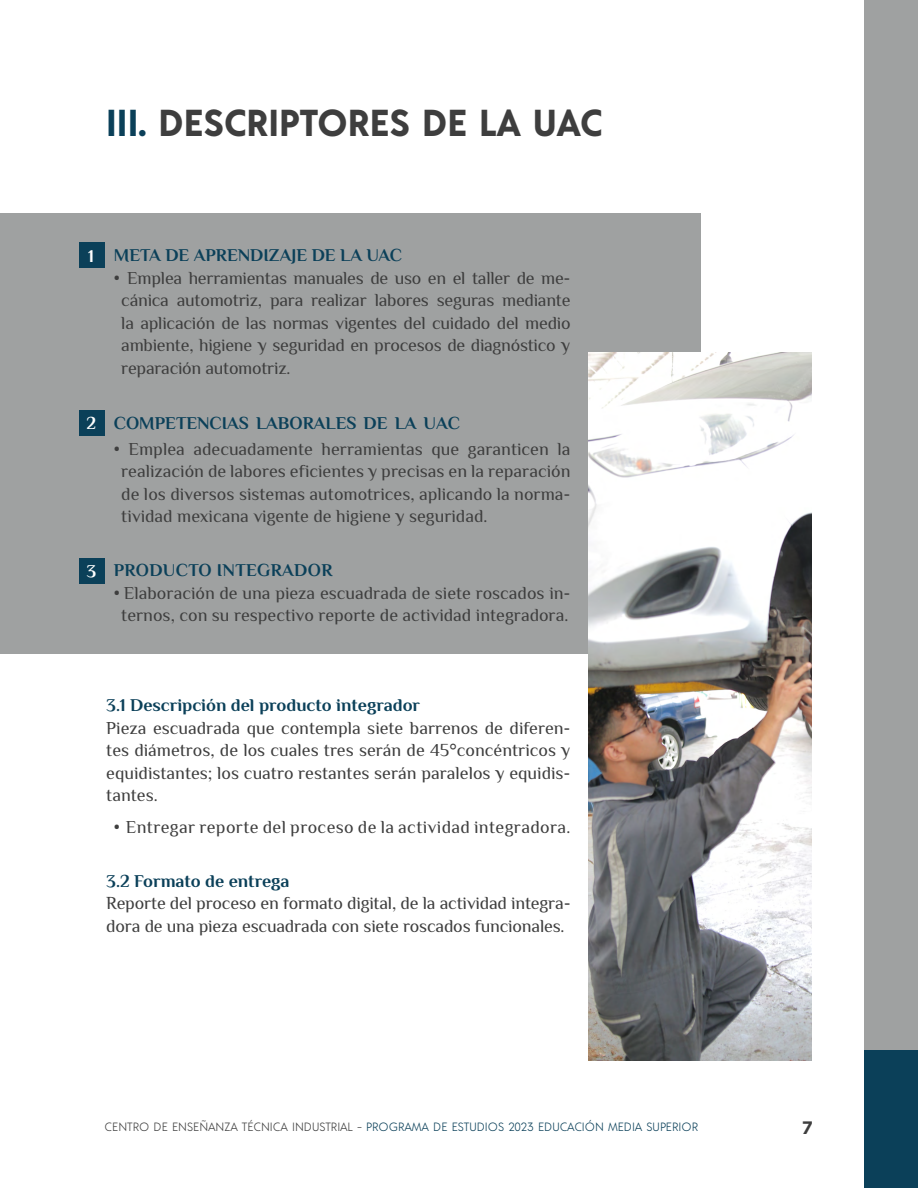
<style>
.page{position:relative;width:918px;height:1188px;background:#fff}
.page>*{position:absolute;margin:0;border:0;box-sizing:border-box;transform-origin:0 0}
.t1{font:700 37.5px "Acre";color:#3e3e3e}
.t2{font:18px/22.5px "Philosopher";color:#3e3e3e;text-align:justify}
.t3{font:700 18px "Philosopher";color:#0b4059}
.t4{font:18px "Philosopher";letter-spacing:.02em;color:#3e3e3e}
.t5{font:700 18px "Philosopher";letter-spacing:.02em;color:#0b4059}
.t6{font:700 18px "Philosopher";color:#fff}
.t7{font:700 18px "Gotham";color:#3e3e3e}
.t8{font:300 12px "Acre";color:#0b4059}
.s1{color:#0b4059}
.s2{color:#3e3e3e}
</style>
<div class="page">
<div style="left:864px;top:1050px;width:54px;height:138px;background:#0b4059"></div>
<div style="left:864px;top:0;width:54px;height:1050px;background:#9fa1a1"></div>
<div style="left:0;top:213px;width:700px;height:441px;background:#9fa1a1"></div>
<div style="left:79px;top:243px;width:26px;height:25px;background:#0b4059"></div>
<div style="left:79px;top:410px;width:26px;height:26px;background:#0b4059"></div>
<div style="left:79px;top:558px;width:26px;height:26px;background:#0b4059"></div>
<img style="left:589px;top:352px;width:223px;height:708px">
<h1 class="t1" style="left:106px;top:96px;width:498px"><span class="s1">III.</span> DESCRIPTORES DE LA UAC</h1>
<p class="t6" style="left:88px;top:244px;width:7px">1</p>
<p class="t6" style="left:87px;top:411px;width:11px">2</p>
<p class="t6" style="left:87px;top:559px;width:11px">3</p>
<p class="t3" style="left:114px;top:243px;width:290px">META DE APRENDIZAJE DE LA UAC</p>
<p class="t2" style="left:121px;top:266px;width:451px;text-indent:-8px">• Emplea herramientas manuales de uso en el taller de me&shy;cánica automotriz, para realizar labores seguras mediante la aplicación de las normas vigentes del cuidado del medio ambiente, higiene y seguridad en procesos de diagnóstico y reparación automotriz.</p>
<p class="t3" style="left:114px;top:411px;width:348px">COMPETENCIAS LABORALES DE LA UAC</p>
<p class="t2" style="left:121px;top:437px;width:451px;text-indent:-8px">• Emplea adecuadamente herramientas que garanticen la realización de labores eficientes y precisas en la reparación de los diversos sistemas automotrices, aplicando la norma&shy;tividad mexicana vigente de higiene y seguridad.</p>
<p class="t5" style="left:114px;top:558px;width:220px">PRODUCTO INTEGRADOR</p>
<p class="t2" style="left:114px;top:581px;width:458px;text-align:center">• Elaboración de una pieza escuadrada de siete roscados in&shy;ternos, con su respectivo reporte de actividad integradora.</p>
<p class="t3" style="left:106px;top:693px;width:315px">3.1 Descripción del producto integrador</p>
<p class="t2" style="left:106px;top:716px;width:466px">Pieza escuadrada que contempla siete barrenos de diferen&shy;tes diámetros, de los cuales tres serán de 45°concéntricos y equidistantes; los cuatro restantes serán paralelos y equidis&shy;tantes.</p>
<p class="t4" style="left:114px;top:815px;width:458px">• Entregar reporte del proceso de la actividad integradora.</p>
<p class="t3" style="left:106px;top:869px;width:185px">3.2 Formato de entrega</p>
<p class="t2" style="left:106px;top:892px;width:466px">Reporte del proceso en formato digital, de la actividad integra&shy;dora de una pieza escuadrada con siete roscados funcionales.</p>
<p class="t8" style="left:105px;top:1119px;width:595px"><span class="s2">CENTRO DE ENSEÑANZA TÉCNICA INDUSTRIAL -</span> PROGRAMA DE ESTUDIOS 2023 EDUCACIÓN MEDIA SUPERIOR</p>
<p class="t7" style="left:802px;top:1118px;width:13px">7</p>
</div>
